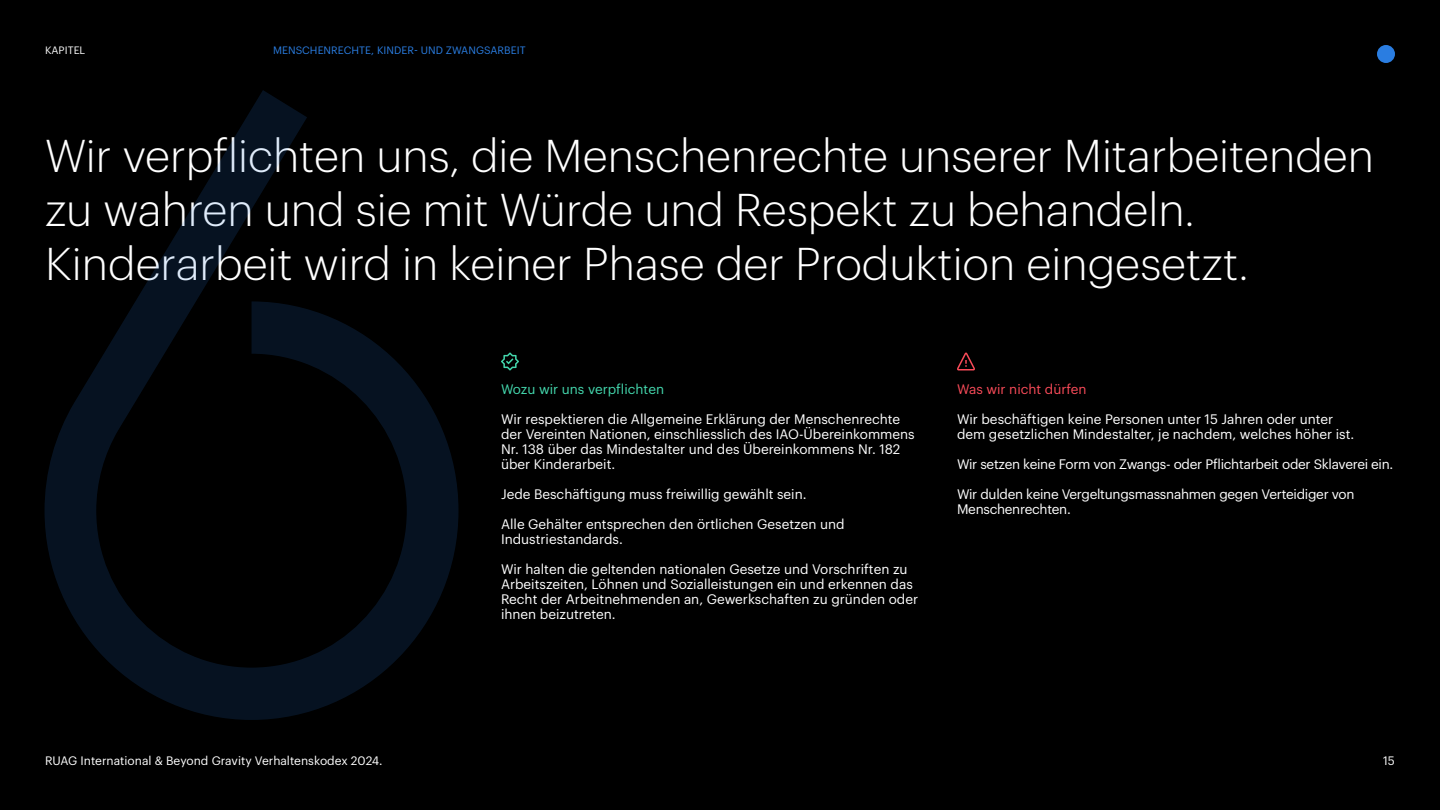
<style>
.page{position:relative;width:1440px;height:810px;background:#000}
.page>*{position:absolute;margin:0;border:0;box-sizing:border-box;transform-origin:0 0}
.t1{font:300 45px/54px "Graphik";color:#fff}
.t2{font:13.5px/15px "Graphik";color:#fff}
.t3{font:13.5px/15px "Graphik";letter-spacing:-.02em;color:#fff}
.t4{font:13.5px "Graphik";color:#44d7ad}
.t5{font:13.5px "Graphik";color:#f94b59}
.t6{font:12px "Graphik";color:#fff}
.t7{font:12px "Graphik";color:#fafafa}
.t8{font:10.5px "Graphik";letter-spacing:.005em;color:#2a7de1}
.t9{font:10.5px "Graphik";letter-spacing:.005em;color:#fafafa}
</style>
<div class="page">
<div style="left:1377px;top:45px;width:18px;height:18px;background:#2a7de1;border-radius:50%"></div>
<svg style="left:501px;top:352px;width:18px;height:19px"></svg>
<svg style="left:45px;top:90px;width:414px;height:630px"></svg>
<svg style="left:957px;top:352px;width:18px;height:18px"></svg>
<p class="t9" style="left:45px;top:42px;width:42px">KAPITEL</p>
<p class="t8" style="left:273px;top:42px;width:254px">MENSCHENRECHTE, KINDER- UND ZWANGSARBEIT</p>
<h1 class="t1" style="left:45px;top:125px;width:1331px">Wir verpflichten uns, die Menschenrechte unserer Mitarbeitenden zu wahren und sie mit Würde und Respekt zu behandeln.<br>Kinderarbeit wird in keiner Phase der Produktion eingesetzt.</h1>
<p class="t6" style="left:45px;top:752px;width:339px">RUAG International &amp; Beyond Gravity Verhaltenskodex 2024.</p>
<p class="t4" style="left:501px;top:379px;width:165px">Wozu wir uns verpflichten</p>
<p class="t2" style="left:501px;top:410px;width:415px">Wir respektieren die Allgemeine Erklärung der Menschenrechte der Vereinten Nationen, einschliesslich des IAO-Übereinkommens Nr. 138 über das Mindestalter und des Übereinkommens Nr. 182 über Kinderarbeit.</p>
<p class="t2" style="left:501px;top:485px;width:307px">Jede Beschäftigung muss freiwillig gewählt sein.</p>
<p class="t2" style="left:501px;top:515px;width:345px">Alle Gehälter entsprechen den örtlichen Gesetzen und<br>Industriestandards.</p>
<p class="t2" style="left:501px;top:560px;width:419px">Wir halten die geltenden nationalen Gesetze und Vorschriften zu Arbeitszeiten, Löhnen und Sozialleistungen ein und erkennen das Recht der Arbeitnehmenden an, Gewerkschaften zu gründen oder ihnen beizutreten.</p>
<p class="t5" style="left:957px;top:379px;width:131px">Was wir nicht dürfen</p>
<p class="t2" style="left:957px;top:410px;width:399px">Wir beschäftigen keine Personen unter 15 Jahren oder unter dem gesetzlichen Mindestalter, je nachdem, welches höher ist.</p>
<p class="t3" style="left:957px;top:455px;width:438px">Wir setzen keine Form von Zwangs- oder Pflichtarbeit oder Sklaverei ein.</p>
<p class="t3" style="left:957px;top:485px;width:399px">Wir dulden keine Vergeltungsmassnahmen gegen Verteidiger von<br>Menschenrechten.</p>
<p class="t7" style="left:1383px;top:752px;width:13px">15</p>
</div>
